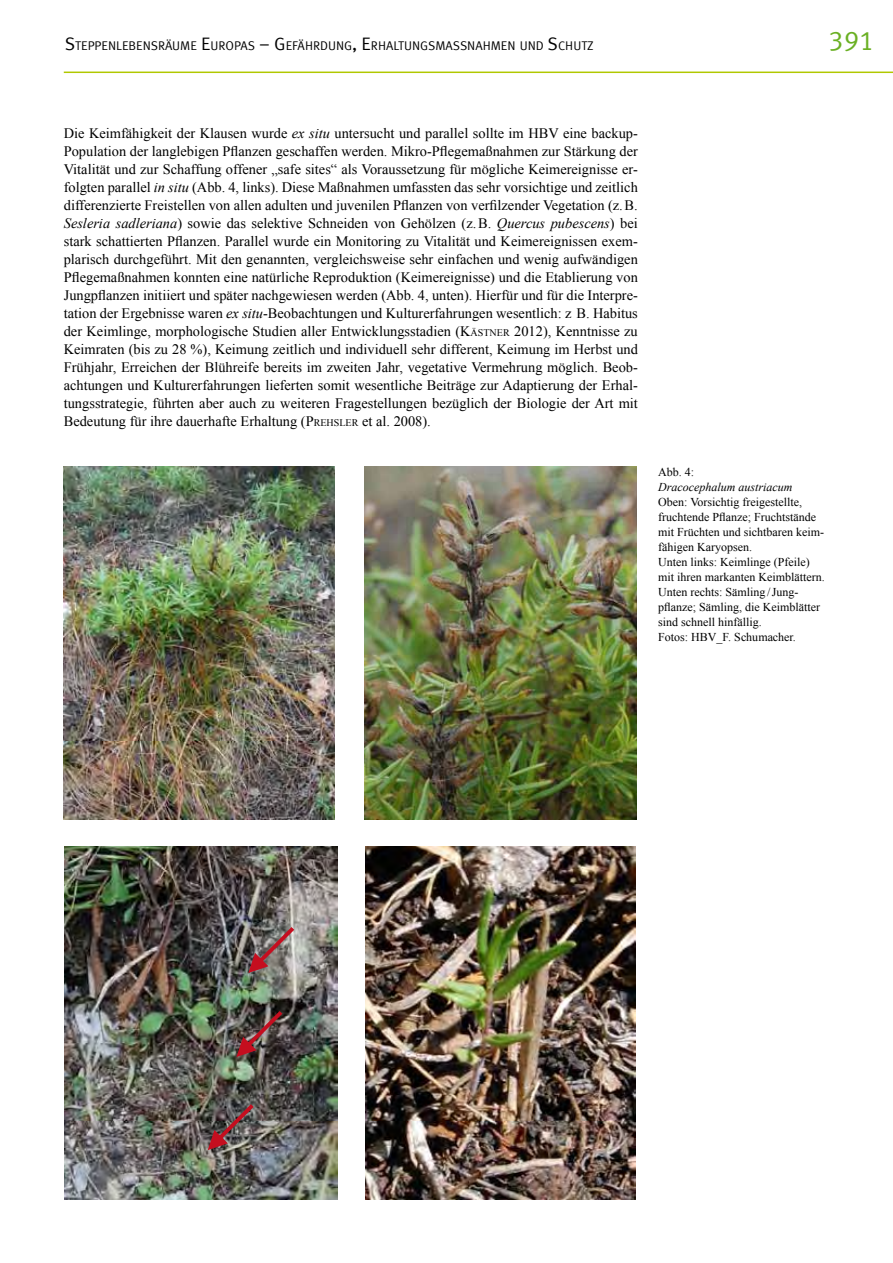
<style>
.page{position:relative;width:893px;height:1263px;background:#fff}
.page>*{position:absolute;margin:0;border:0;box-sizing:border-box;transform-origin:0 0}
.t1{font:27px "Meta Offc Pro Norm";color:#6ab023}
.t2{font:14.4px/18px "Times New Roman";color:#000;text-align:justify}
.t3{font:12.6px "Meta Offc Pro Norm";color:#000}
.t4{font:12px/15px "Times New Roman";color:#000}
.t5{font:italic 12px "Times New Roman";color:#000}
.s1{font-size:18px}
.s2{font-style:italic}
.s3{font-style:inherit}
.s4{font-size:10.05px}
</style>
<div class="page">
<hr style="left:64px;top:72px;width:829px;height:1px;background:#b1c800">
<img style="left:64px;top:467px;width:271px;height:352px">
<img style="left:365px;top:467px;width:272px;height:352px">
<img style="left:65px;top:846px;width:272px;height:353px">
<img style="left:366px;top:846px;width:270px;height:353px">
<svg style="left:248px;top:927px;width:46px;height:46px;background:#896969"></svg>
<svg style="left:236px;top:1011px;width:46px;height:46px;background:#644141"></svg>
<svg style="left:208px;top:1104px;width:46px;height:46px;background:#6e4f50"></svg>
<p class="t3" style="left:65px;top:36px;width:530px"><span class="s1">S</span>TEPPENLEBENSRÄUME <span class="s1">E</span>UROPAS <span class="s1">– G</span>EFÄHRDUNG<span class="s1">, E</span>RHALTUNGSMASSNAHMEN UND <span class="s1">S</span>CHUTZ</p>
<h1 class="t1" style="left:828px;top:20px;width:48px">391</h1>
<p class="t2" style="left:64px;top:124px;width:576px">Die Keimfähigkeit der Klausen wurde <span class="s2">ex situ</span> untersucht und parallel sollte im HBV eine backup-Population der langlebigen Pflanzen geschaffen werden. Mikro-Pflegemaßnahmen zur Stärkung der Vitalität und zur Schaffung offener „safe sites“ als Voraussetzung für mögliche Keimereignisse er&shy;folgten parallel <span class="s2">in situ</span> (Abb. 4, links). Diese Maßnahmen umfassten das sehr vorsichtige und zeitlich differenzierte Freistellen von allen adulten und juvenilen Pflanzen von verfilzender Vegetation (z.B.<br><span class="s2">Sesleria sadleriana</span>) sowie das selektive Schneiden von Gehölzen (z.B. <span class="s2">Quercus pubescens</span>) bei stark schattierten Pflanzen. Parallel wurde ein Monitoring zu Vitalität und Keimereignissen exem&shy;plarisch durchgeführt. Mit den genannten, vergleichsweise sehr einfachen und wenig aufwändigen Pflegemaßnahmen konnten eine natürliche Reproduktion (Keimereignisse) und die Etablierung von Jungpflanzen initiiert und später nachgewiesen werden (Abb. 4, unten). Hierfür und für die Interpre&shy;tation der Ergebnisse waren <span class="s2">ex situ</span>-Beobachtungen und Kulturerfahrungen wesentlich: z B. Habitus der Keimlinge, morphologische Studien aller Entwicklungsstadien (<span class="s3">K</span><span class="s4">ÄSTNER</span> <span class="s3">2012</span>), Kenntnisse zu Keimraten (bis zu 28 %), Keimung zeitlich und individuell sehr different, Keimung im Herbst und Frühjahr, Erreichen der Blühreife bereits im zweiten Jahr, vegetative Vermehrung möglich. Beob&shy;achtungen und Kulturerfahrungen lieferten somit wesentliche Beiträge zur Adaptierung der Erhal&shy;tungsstrategie, führten aber auch zu weiteren Fragestellungen bezüglich der Biologie der Art mit Bedeutung für ihre dauerhafte Erhaltung (<span class="s3">P</span><span class="s4">REHSLER</span> et al. <span class="s3">2008</span>).</p>
<p class="t4" style="left:658px;top:464px;width:37px">Abb. 4:</p>
<p class="t5" style="left:658px;top:479px;width:136px">Dracocephalum austriacum</p>
<p class="t4" style="left:658px;top:494px;width:168px">Oben: Vorsichtig freigestellte, fruchtende Pflanze; Fruchtstände mit Früchten und sichtbaren keim&shy;fähigen Karyopsen.<br>Unten links: Keimlinge (Pfeile) mit ihren markanten Keimblättern.<br>Unten rechts: Sämling/Jung&shy;pflanze; Sämling, die Keimblätter sind schnell hinfällig.<br>Fotos: HBV_F. Schumacher.</p>
</div>
